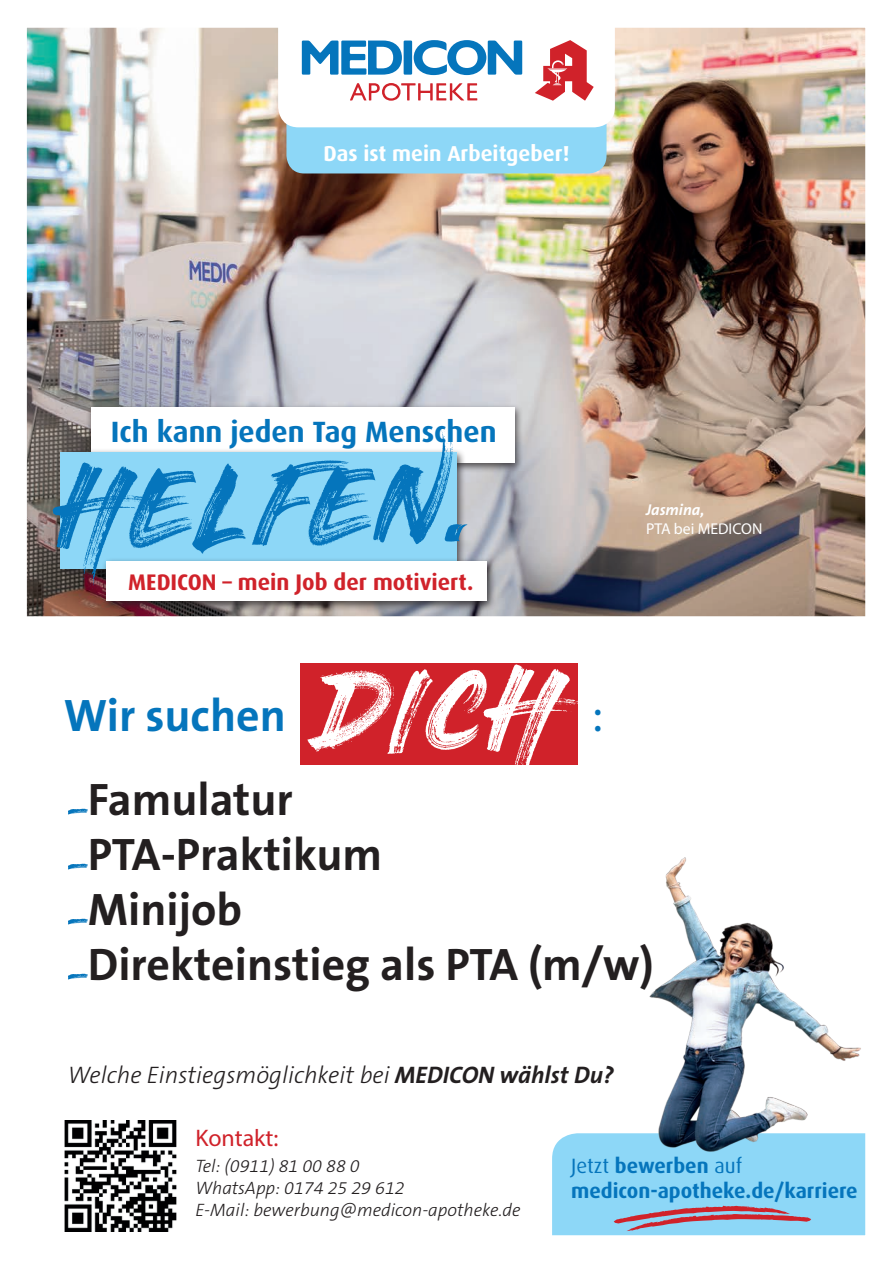
<style>
.page{position:relative;width:893px;height:1263px;background:#fff}
.page>*{position:absolute;margin:0;border:0;box-sizing:border-box;transform-origin:0 0}
.t1{font:114.6px "Painting With Chocolate";color:#fff}
.t2{font:113.25px "Painting With Chocolate";color:#0575bc}
.t3{font:700 45.9px/55.1px "The Sans B7";color:#231f20}
.t4{font:700 45.9px "The Sans B7";color:#0575bc}
.t5{font:45.9px "Myriad Pro";color:#0575bc}
.t6{font:700 29.4px "Dax Pro";color:#0575bc}
.t7{font:italic 300 24px "The Sans B3";color:#231f20}
.t8{font:24px "Myriad Pro";color:#d0222a}
.t9{font:700 22.5px "Dax Pro";color:#d0222a}
.t10{font:700 21.6px "Dax Pro";color:#fff}
.t11{font:700 20.85px/24.9px "Dax Pro";color:#0575bc}
.t12{font:italic 300 18px/21.6px "The Sans B3";color:#231f20}
.t13{font:15.75px "Myriad Pro";color:#fff}
.t14{font:italic 700 15.75px "The Sans B7";color:#fff}
.s1{font-family:"The Sans B7";font-weight:700}
.s2{font-weight:400}
</style>
<div class="page">
<img style="left:26px;top:27px;width:840px;height:1205px">
<div style="left:286px;top:127px;width:320px;height:46px;background:#8dd7f7"></div>
<svg style="left:278px;top:27px;width:337px;height:100px"></svg>
<div style="left:300px;top:663px;width:278px;height:102px;background:#d0222a"></div>
<svg style="left:68px;top:809px;width:20px;height:5px"></svg>
<svg style="left:68px;top:864px;width:20px;height:5px"></svg>
<svg style="left:68px;top:919px;width:20px;height:5px"></svg>
<svg style="left:68px;top:974px;width:20px;height:5px"></svg>
<img style="left:64px;top:1121px;width:114px;height:110px">
<svg style="left:552px;top:1133px;width:314px;height:103px;background:#94cae7"></svg>
<img style="left:614px;top:836px;width:252px;height:342px">
<div style="left:86px;top:403px;width:438px;height:70px;background:#231f20;opacity:.75"></div>
<div style="left:91px;top:407px;width:424px;height:55px;background:#fff"></div>
<div style="left:55px;top:448px;width:411px;height:131px;background:#231f20;opacity:.75"></div>
<div style="left:60px;top:452px;width:397px;height:117px;background:#8dd7f7"></div>
<div style="left:101px;top:557px;width:395px;height:54px;background:#231f20;opacity:.75"></div>
<div style="left:107px;top:561px;width:380px;height:40px;background:#fff"></div>
<p class="t10" style="left:323px;top:139px;width:248px">Das ist mein Arbeitgeber!</p>
<h3 class="t6" style="left:111px;top:413px;width:387px">Ich kann jeden Tag Menschen</h3>
<h2 class="t2" style="left:53px;top:442px;width:421px;rotate:-1deg">HELFEN.</h2>
<p class="t9" style="left:128px;top:567px;width:347px">MEDICON – mein Job der motiviert.</p>
<p class="t14" style="left:646px;top:502px;width:60px">Jasmina,</p>
<p class="t13" style="left:646px;top:519px;width:118px">PTA bei MEDICON</p>
<h1 class="t1" style="left:316px;top:642px;width:247px">DICH</h1>
<h3 class="t4" style="left:64px;top:691px;width:224px">Wir suchen</h3>
<h3 class="t5" style="left:593px;top:687px;width:11px">:</h3>
<h3 class="t3" style="left:88px;top:773px;width:567px">Famulatur<br>PTA-Praktikum<br>Minijob<br>Direkteinstieg als PTA (m/w)</h3>
<h3 class="t7" style="left:68px;top:1063px;width:547px">Welche Einstiegsmöglichkeit bei <span class="s1">MEDICON wählst Du?</span></h3>
<h3 class="t8" style="left:195px;top:1123px;width:85px">Kontakt:</h3>
<p class="t12" style="left:195px;top:1156px;width:327px">Tel: (0911) 81 00 88 0<br>WhatsApp: 0174 25 29 612<br>E-Mail: bewerbung@medicon-apotheke.de</p>
<p class="t11" style="left:571px;top:1153px;width:288px"><span class="s2">Jetzt</span> bewerben <span class="s2">auf </span>medicon-apotheke.de/karriere</p>
</div>
